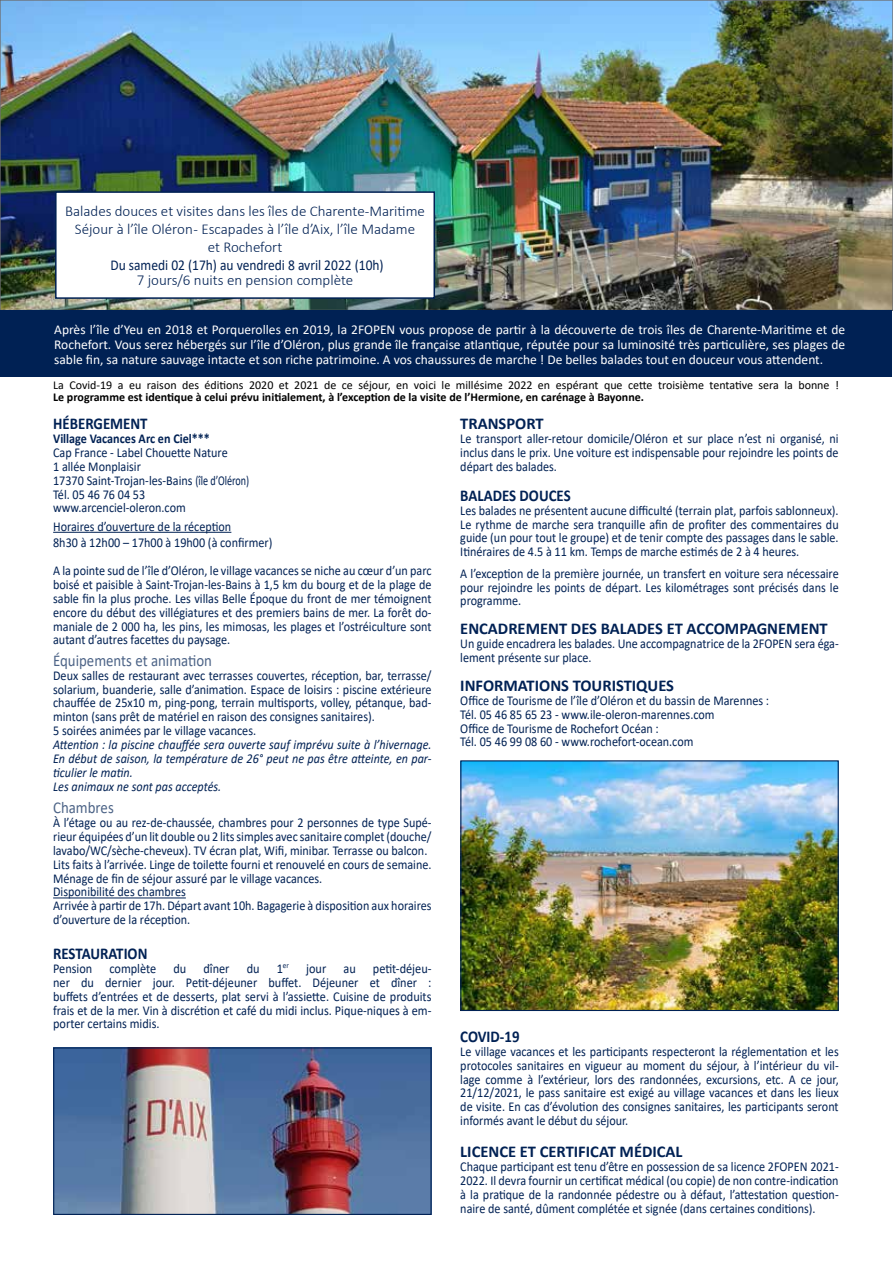
<style>
.page{position:relative;width:893px;height:1263px;background:#fff}
.page>*{position:absolute;margin:0;border:0;box-sizing:border-box;transform-origin:0 0}
.t1{font:700 16.5px "Calibri";color:#002154}
.t2{font:700 16.5px "Calibri";color:#002154;scale:.9 1}
.t3{font:16.5px "Calibri";color:#4d6487;scale:.9 1}
.t4{font:300 15px/18px "Calibri";color:#002154;text-align:center}
.t5{font:15px "Calibri";color:#002154;scale:.9 1}
.t6{font:13.5px/14px "Calibri";color:#002154;scale:.9 1}
.t7{font:13.5px/15px "Calibri";color:#fff;text-align:justify}
.t8{font:13.5px/13.8px "Calibri";color:#002154;text-align:justify;scale:.91 1}
.t9{font:italic 13.5px/13.8px "Calibri";color:#002154;scale:.9 1}
.t10{font:700 13.5px "Calibri";color:#002154;scale:.9 1}
.t11{font:12px "Calibri";color:#000}
.t12{font:700 12px "Calibri";color:#000}
.t13{font:7.8px "Calibri";color:#002154;scale:.91 1}
.s1{font-size:13.5px}
</style>
<div class="page">
<img style="left:55px;top:1049px;width:375px;height:164px">
<div style="left:53px;top:1047px;width:379px;height:168px;border:1px solid #002154"></div>
<img style="left:2px;top:2px;width:889px;height:306px">
<div style="left:56px;top:192px;width:378px;height:106px;background:#fff"></div>
<div style="left:55px;top:191px;width:380px;height:108px;border:2px solid #002154"></div>
<div style="left:0;top:310px;width:892px;height:67px;background:#002154"></div>
<hr style="left:53px;top:532px;width:178px;height:1px;background:#002154">
<hr style="left:53px;top:897px;width:133px;height:1px;background:#002154">
<img style="left:462px;top:762px;width:375px;height:247px">
<div style="left:460px;top:760px;width:379px;height:251px;border:1px solid #002154"></div>
<p class="t4" style="left:65px;top:202px;width:361px">Balades douces et visites dans les îles de Charente-Maritime<br>Séjour à l’île Oléron - Escapades à l’île d’Aix, l’île Madame<br>et Rochefort</p>
<p class="t5" style="left:110px;top:255px;width:305px">Du samedi 02 (17h) au vendredi 8 avril 2022 (10h)</p>
<p class="t4" style="left:137px;top:271px;width:218px">7 jours/6 nuits en pension complète</p>
<p class="t7" style="left:54px;top:322px;width:792px">Après l’île d’Yeu en 2018 et Porquerolles en 2019, la 2FOPEN vous propose de partir à la découverte de trois îles de Charente-Maritime et de Rochefort. Vous serez hébergés sur l’île d’Oléron, plus grande île française atlantique, réputée pour sa luminosité très particulière, ses plages de sable fin, sa nature sauvage intacte et son riche patrimoine. A vos chaussures de marche ! De belles balades tout en douceur vous attendent.</p>
<p class="t11" style="left:53px;top:376px;width:787px">La Covid-19 a eu raison des éditions 2020 et 2021 de ce séjour, en voici le millésime 2022 en espérant que cette troisième tentative sera la bonne !</p>
<p class="t12" style="left:53px;top:388px;width:592px">Le programme est identique à celui prévu initialement, à l’exception de la visite de l’Hermione, en carénage à Bayonne.</p>
<p class="t2" style="left:53px;top:412px;width:107px">HÉBERGEMENT</p>
<p class="t10" style="left:53px;top:429px;width:176px">Village Vacances Arc en Ciel***</p>
<p class="t6" style="left:53px;top:445px;width:219px">Cap France - Label Chouette Nature<br>1 allée Monplaisir<br>17370 Saint-Trojan-les-Bains (île d’Oléron)<br>Tél. 05 46 76 04 53 www.arcenciel-oleron.com</p>
<p class="t6" style="left:53px;top:518px;width:245px;line-height:16.5px">Horaires d’ouverture de la réception<br>8h30 à 12h00 – 17h00 à 19h00 (à confirmer)</p>
<p class="t6" style="left:53px;top:563px;width:422px;text-align:justify">A la pointe sud de l’île d’Oléron, le village vacances se niche au cœur d’un parc boisé et paisible à Saint-Trojan-les-Bains à 1,5 km du bourg et de la plage de sable fin la plus proche. Les villas Belle Époque du front de mer témoignent encore du début des villégiatures et des premiers bains de mer. La forêt do&shy;maniale de 2 000 ha, les pins, les mimosas, les plages et l’ostréiculture sont autant d’autres facettes du paysage.</p>
<p class="t3" style="left:53px;top:649px;width:178px">Équipements et animation</p>
<p class="t6" style="left:53px;top:668px;width:422px">Deux salles de restaurant avec terrasses couvertes, réception, bar, terrasse/ solarium, buanderie, salle d’animation. Espace de loisirs : piscine extérieure chauffée de 25x10 m, ping-pong, terrain multisports, volley, pétanque, bad&shy;minton (sans prêt de matériel en raison des consignes sanitaires).<br>5 soirées animées par le village vacances.</p>
<p class="t9" style="left:53px;top:737px;width:422px">Attention : la piscine chauffée sera ouverte sauf imprévu suite à l’hivernage.<br>En début de saison, la température de 26° peut ne pas être atteinte, en par&shy;ticulier le matin.<br>Les animaux ne sont pas acceptés.</p>
<p class="t3" style="left:53px;top:796px;width:69px">Chambres</p>
<p class="t6" style="left:53px;top:815px;width:422px">À l’étage ou au rez-de-chaussée, chambres pour 2 personnes de type Supé&shy;rieur équipées d’un lit double ou 2 lits simples avec sanitaire complet (douche/ lavabo/WC/sèche-cheveux). TV écran plat, Wifi, minibar. Terrasse ou balcon.<br>Lits faits à l’arrivée. Linge de toilette fourni et renouvelé en cours de semaine.<br>Ménage de fin de séjour assuré par le village vacances.<br>Disponibilité des chambres<br>Arrivée à partir de 17h. Départ avant 10h. Bagagerie à disposition aux horaires d’ouverture de la réception.</p>
<p class="t2" style="left:53px;top:942px;width:106px">RESTAURATION</p>
<p class="t8" style="left:53px;top:961px;width:45px">Pension</p>
<p class="t8" style="left:109px;top:961px;width:53px">complète</p>
<p class="t8" style="left:173px;top:961px;width:16px">du</p>
<p class="t8" style="left:203px;top:961px;width:30px">dîner</p>
<p class="t8" style="left:247px;top:961px;width:16px">du</p>
<p class="t13" style="left:277px;top:960px;width:15px"><span class="s1">1</span>er</p>
<p class="t8" style="left:306px;top:961px;width:24px">jour</p>
<p class="t8" style="left:343px;top:961px;width:15px">au</p>
<p class="t8" style="left:53px;top:961px;width:417px;text-indent:320px">petit-déjeu&shy;ner du dernier jour. Petit-déjeuner buffet. Déjeuner et dîner : buffets d’entrées et de desserts, plat servi à l’assiette. Cuisine de produits frais et de la mer. Vin à discrétion et café du midi inclus. Pique-niques à em&shy;porter certains midis.</p>
<p class="t1" style="left:460px;top:412px;width:85px">TRANSPORT</p>
<p class="t6" style="left:460px;top:431px;width:422px;text-align:justify">Le transport aller-retour domicile/Oléron et sur place n’est ni organisé, ni inclus dans le prix. Une voiture est indispensable pour rejoindre les points de départ des balades.</p>
<p class="t2" style="left:460px;top:484px;width:124px">BALADES DOUCES</p>
<p class="t6" style="left:460px;top:503px;width:422px;text-align:justify">Les balades ne présentent aucune difficulté (terrain plat, parfois sablonneux).<br>Le rythme de marche sera tranquille afin de profiter des commentaires du guide (un pour tout le groupe) et de tenir compte des passages dans le sable.<br>Itinéraires de 4.5 à 11 km. Temps de marche estimés de 2 à 4 heures.</p>
<p class="t6" style="left:460px;top:566px;width:422px;text-align:justify">A l’exception de la première journée, un transfert en voiture sera nécessaire pour rejoindre les points de départ. Les kilométrages sont précisés dans le programme.</p>
<p class="t1" style="left:460px;top:617px;width:369px">ENCADREMENT DES BALADES ET ACCOMPAGNEMENT</p>
<p class="t6" style="left:460px;top:636px;width:422px">Un guide encadrera les balades. Une accompagnatrice de la 2FOPEN sera éga&shy;lement présente sur place.</p>
<p class="t1" style="left:460px;top:674px;width:215px">INFORMATIONS TOURISTIQUES</p>
<p class="t6" style="left:460px;top:693px;width:345px">Office de Tourisme de l’île d’Oléron et du bassin de Marennes :<br>Tél. 05 46 85 65 23 - www.ile-oleron-marennes.com<br>Office de Tourisme de Rochefort Océan :<br>Tél. 05 46 99 08 60 - www.rochefort-ocean.com</p>
<p class="t2" style="left:460px;top:1025px;width:67px">COVID-19</p>
<p class="t6" style="left:460px;top:1044px;width:422px;text-align:justify">Le village vacances et les participants respecteront la réglementation et les protocoles sanitaires en vigueur au moment du séjour, à l’intérieur du vil&shy;lage comme à l’extérieur, lors des randonnées, excursions, etc. A ce jour, 21/12/2021, le pass sanitaire est exigé au village vacances et dans les lieux de visite. En cas d’évolution des consignes sanitaires, les participants seront informés avant le début du séjour.</p>
<p class="t1" style="left:460px;top:1140px;width:224px">LICENCE ET CERTIFICAT MÉDICAL</p>
<p class="t6" style="left:460px;top:1159px;width:422px;text-align:justify">Chaque participant est tenu d’être en possession de sa licence 2FOPEN 2021- 2022. Il devra fournir un certificat médical (ou copie) de non contre-indication à la pratique de la randonnée pédestre ou à défaut, l’attestation question&shy;naire de santé, dûment complétée et signée (dans certaines conditions).</p>
</div>
